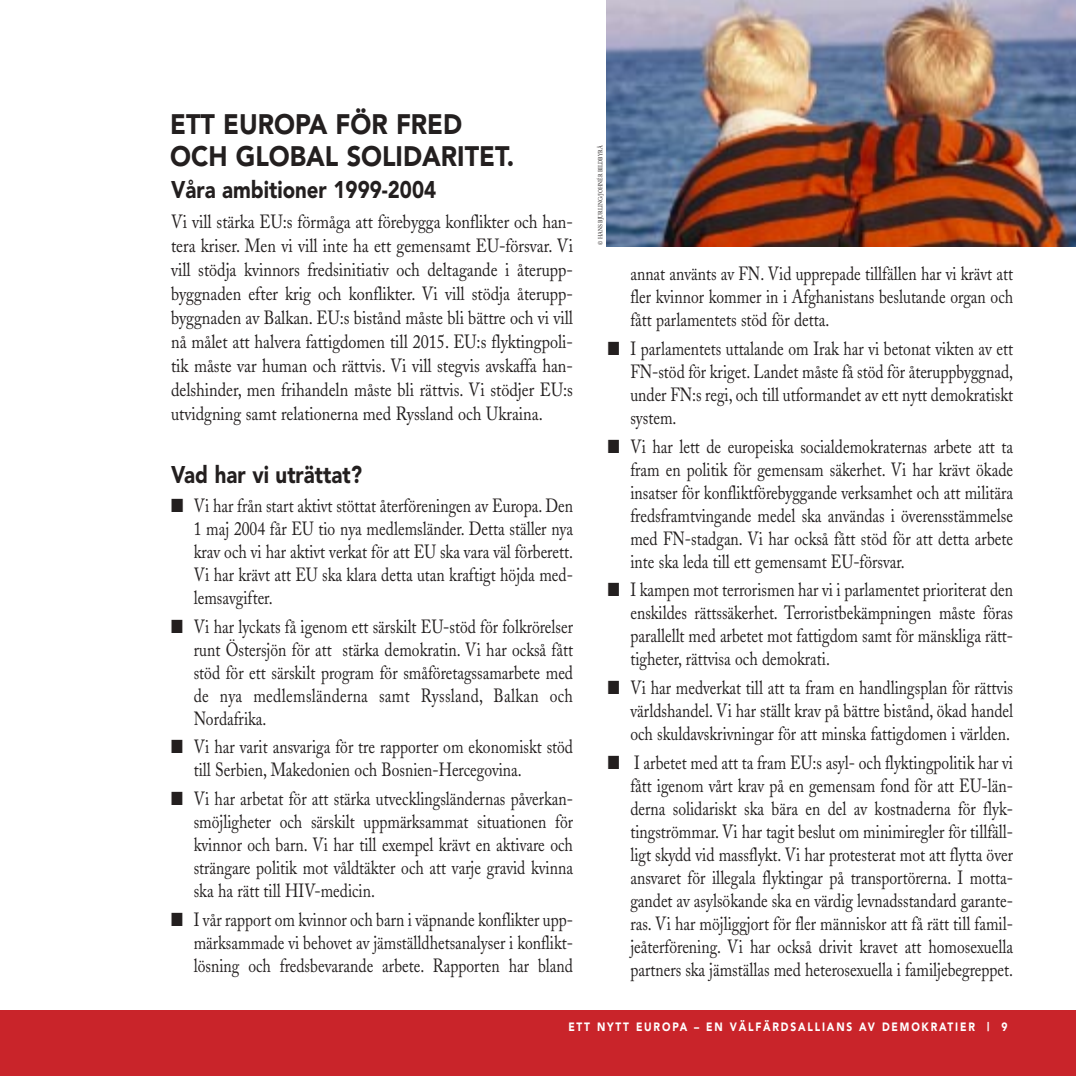
<style>
.page{position:relative;width:1076px;height:1076px;background:#fff}
.page>*{position:absolute;margin:0;border:0;box-sizing:border-box;transform-origin:0 0}
.t1{font:900 28px/32px "Avenir";color:#231f1f;scale:.9 1}
.t2{font:900 24px "Avenir";color:#231f1f;scale:.85 1}
.t3{font:19px/23px "Adobe Caslon";color:#231f1f;text-align:justify;scale:.82 1}
.t4{font:19px/24px "Adobe Caslon";color:#231f1f;text-align:justify;scale:.85 1}
.t5{font:900 12px "Avenir";letter-spacing:.175em;color:#fff;scale:.85 1}
.t6{font:6px "Adobe Caslon";color:#231f1f;scale:.85 1}
</style>
<div class="page">
<div style="left:0;top:1010px;width:1076px;height:66px;background:#c9242a"></div>
<img style="left:606px;top:0;width:470px;height:246px">
<h1 class="t1" style="left:170px;top:111px;width:384px">ETT EUROPA FÖR FRED<br>OCH GLOBAL SOLIDARITET.</h1>
<p class="t2" style="left:171px;top:180px;width:313px">Våra ambitioner 1999-2004</p>
<p class="t4" style="left:171px;top:212px;width:474px">Vi vill stärka EU:s förmåga att förebygga konflikter och han&shy;tera kriser. Men vi vill inte ha ett gemensamt EU-försvar. Vi vill stödja kvinnors fredsinitiativ och deltagande i återupp&shy;byggnaden efter krig och konflikter. Vi vill stödja återupp&shy;byggnaden av Balkan. EU:s bistånd måste bli bättre och vi vill nå målet att halvera fattigdomen till 2015. EU:s flyktingpoli&shy;tik måste var human och rättvis. Vi vill stegvis avskaffa han&shy;delshinder, men frihandeln måste bli rättvis. Vi stödjer EU:s utvidgning samt relationerna med Ryssland och Ukraina.</p>
<p class="t2" style="left:171px;top:465px;width:226px">Vad har vi uträttat?</p>
<p class="t3" style="left:194px;top:496px;width:464px;text-indent:-23px">■ Vi har från start aktivt stöttat återföreningen av Europa. Den 1 maj 2004 får EU tio nya medlemsländer. Detta ställer nya krav och vi har aktivt verkat för att EU ska vara väl förberett.<br>Vi har krävt att EU ska klara detta utan kraftigt höjda med&shy;lemsavgifter.</p>
<p class="t3" style="left:194px;top:617px;width:464px;text-indent:-23px">■ Vi har lyckats få igenom ett särskilt EU-stöd för folkrörelser runt Östersjön för att stärka demokratin. Vi har också fått stöd för ett särskilt program för småföretagssamarbete med de nya medlemsländerna samt Ryssland, Balkan och Nordafrika.</p>
<p class="t3" style="left:194px;top:738px;width:464px;text-indent:-23px">■ Vi har varit ansvariga för tre rapporter om ekonomiskt stöd till Serbien, Makedonien och Bosnien-Hercegovina.</p>
<p class="t3" style="left:194px;top:789px;width:464px;text-indent:-23px">■ Vi har arbetat för att stärka utvecklingsländernas påverkan&shy;smöjligheter och särskilt uppmärksammat situationen för kvinnor och barn. Vi har till exempel krävt en aktivare och strängare politik mot våldtäkter och att varje gravid kvinna ska ha rätt till HIV-medicin.</p>
<p class="t3" style="left:194px;top:910px;width:464px;text-indent:-23px">■ I vår rapport om kvinnor och barn i väpnande konflikter upp&shy;märksammade vi behovet av jämställdhetsanalyser i konflikt&shy;lösning och fredsbevarande arbete. Rapporten har bland</p>
<p class="t6" style="left:598px;top:245px;width:118px;rotate:-90deg">© HANS BJURLING/JOHNÉR BILDBYRÅ</p>
<p class="t3" style="left:630px;top:265px;width:468px">annat använts av FN. Vid upprepade tillfällen har vi krävt att fler kvinnor kommer in i Afghanistans beslutande organ och fått parlamentets stöd för detta.</p>
<p class="t3" style="left:630px;top:339px;width:468px;text-indent:-23px">■ I parlamentets uttalande om Irak har vi betonat vikten av ett FN-stöd för kriget. Landet måste få stöd för återuppbyggnad, under FN:s regi, och till utformandet av ett nytt demokratiskt system.</p>
<p class="t3" style="left:630px;top:437px;width:468px;text-indent:-23px">■ Vi har lett de europeiska socialdemokraternas arbete att ta fram en politik för gemensam säkerhet. Vi har krävt ökade insatser för konfliktförebyggande verksamhet och att militära fredsframtvingande medel ska användas i överensstämmelse med FN-stadgan. Vi har också fått stöd för att detta arbete inte ska leda till ett gemensamt EU-försvar.</p>
<p class="t3" style="left:630px;top:581px;width:468px;text-indent:-23px">■ I kampen mot terrorismen har vi i parlamentet prioriterat den enskildes rättssäkerhet. Terroristbekämpningen måste föras parallellt med arbetet mot fattigdom samt för mänskliga rätt&shy;tigheter, rättvisa och demokrati.</p>
<p class="t3" style="left:630px;top:678px;width:468px;text-indent:-23px">■ Vi har medverkat till att ta fram en handlingsplan för rättvis världshandel. Vi har ställt krav på bättre bistånd, ökad handel och skuldavskrivningar för att minska fattigdomen i världen.</p>
<p class="t3" style="left:630px;top:753px;width:468px;text-indent:-23px">■ I arbetet med att ta fram EU:s asyl- och flyktingpolitik har vi fått igenom vårt krav på en gemensam fond för att EU-län&shy;derna solidariskt ska bära en del av kostnaderna för flyk&shy;tingströmmar. Vi har tagit beslut om minimiregler för tillfäll&shy;ligt skydd vid massflykt. Vi har protesterat mot att flytta över ansvaret för illegala flyktingar på transportörerna. I motta&shy;gandet av asylsökande ska en värdig levnadsstandard garante&shy;ras. Vi har möjliggjort för fler människor att få rätt till famil&shy;jeåterförening. Vi har också drivit kravet att homosexuella partners ska jämställas med heterosexuella i familjebegreppet.</p>
<p class="t5" style="left:568px;top:1022px;width:518px">ETT NYTT EUROPA – EN VÄLFÄRDSALLIANS AV DEMOKRATIER | 9</p>
</div>
